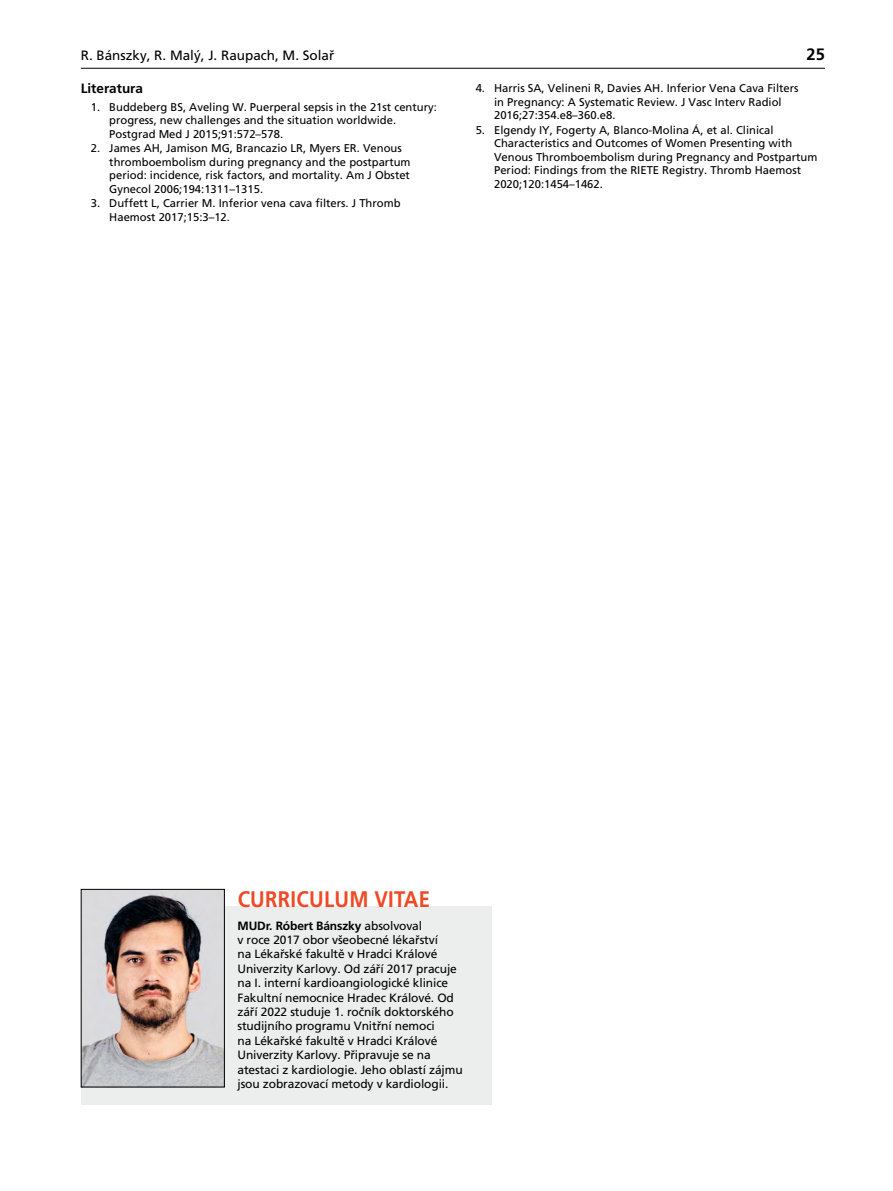
<style>
.page{position:relative;width:893px;height:1191px;background:#fff}
.page>*{position:absolute;margin:0;border:0;box-sizing:border-box;transform-origin:0 0}
.t1{font:700 22.5px "Frutiger CE";letter-spacing:.015em;color:#ef4925;scale:.9 1}
.t2{font:700 16.5px "Frutiger CE";color:#000}
.t3{font:13.5px "Frutiger CE";color:#000}
.t4{font:700 13.5px "Frutiger CE";color:#000}
.t5{font:12px/14.4px "Frutiger CE";letter-spacing:-.01em;color:#000}
.t6{font:11.25px/13.5px "Frutiger CE";color:#000}
.s1{font-weight:700}
</style>
<div class="page">
<hr style="left:81px;top:68px;width:744px;height:1px;background:#000">
<div style="left:81px;top:906px;width:411px;height:199px;background:#eceded"></div>
<img style="left:83px;top:891px;width:140px;height:194px">
<div style="left:81px;top:889px;width:144px;height:198px;border:1px solid #000"></div>
<p class="t3" style="left:81px;top:47px;width:255px">R. Bánszky, R. Malý, J. Raupach, M. Solař</p>
<h2 class="t2" style="left:807px;top:44px;width:20px">25</h2>
<p class="t4" style="left:81px;top:81px;width:64px">Literatura</p>
<p class="t6" style="left:109px;top:100px;width:329px;text-indent:-18px">1. B uddeberg BS, Aveling W. Puerperal sepsis in the 21st century: progress, new challenges and the situation worldwide.<br>Postgrad Med J 2015;91:572–578.</p>
<p class="t6" style="left:109px;top:141px;width:303px;text-indent:-18px">2. James AH, Jamison MG, B rancazio LR, Myers ER. Venous thromboembolism during pregnancy and the postpartum period: incidence, risk factors, and mortality. Am J Obstet Gynecol 2006;194:1311–1315.</p>
<p class="t6" style="left:109px;top:196px;width:293px;text-indent:-18px">3. Duffett L, Carrier M. Inferior vena cava filters. J Thromb<br>Haemost 2017;15:3–12.</p>
<p class="t6" style="left:494px;top:82px;width:306px;text-indent:-18px">4. H arris SA, Velineni R, Davies AH . Inferior Vena Cava Filters in Pregnancy: A Systematic Review. J Vasc Interv Radiol<br>2016;27:354.e8–360.e8.</p>
<p class="t6" style="left:494px;top:123px;width:325px;text-indent:-18px">5. Elgendy IY, Fogerty A, B lanco-Molina Á, et al. Clinical Characteristics and Outcomes of Women Presenting with Venous Thromboembolism during Pregnancy and Postpartum Period: Findings from the RIETE Registry. Thromb Haemost 2020;120:1454–1462.</p>
<h1 class="t1" style="left:238px;top:886px;width:215px">Curriculum vitae</h1>
<p class="t5" style="left:238px;top:918px;width:227px"><span class="s1">MUDr. Róbert Bánszky</span> absolvoval<br>v roce 2017 obor všeobecné lékařství<br>na Lékařské fakultě v H radci Králové<br>U niverzity Karlovy. Od září 2017 pracuje na I. interní kardioangiologické klinice Fakultní nemocnice H radec Králové. Od září 2022 studuje 1. ročník doktorského studijního programu Vnitřní nemoci<br>na Lékařské fakultě v H radci Králové<br>U niverzity Karlovy. Připravuje se na atestaci z kardiologie. Jeho oblastí zájmu jsou zobrazovací metody v kardiologii.</p>
</div>
